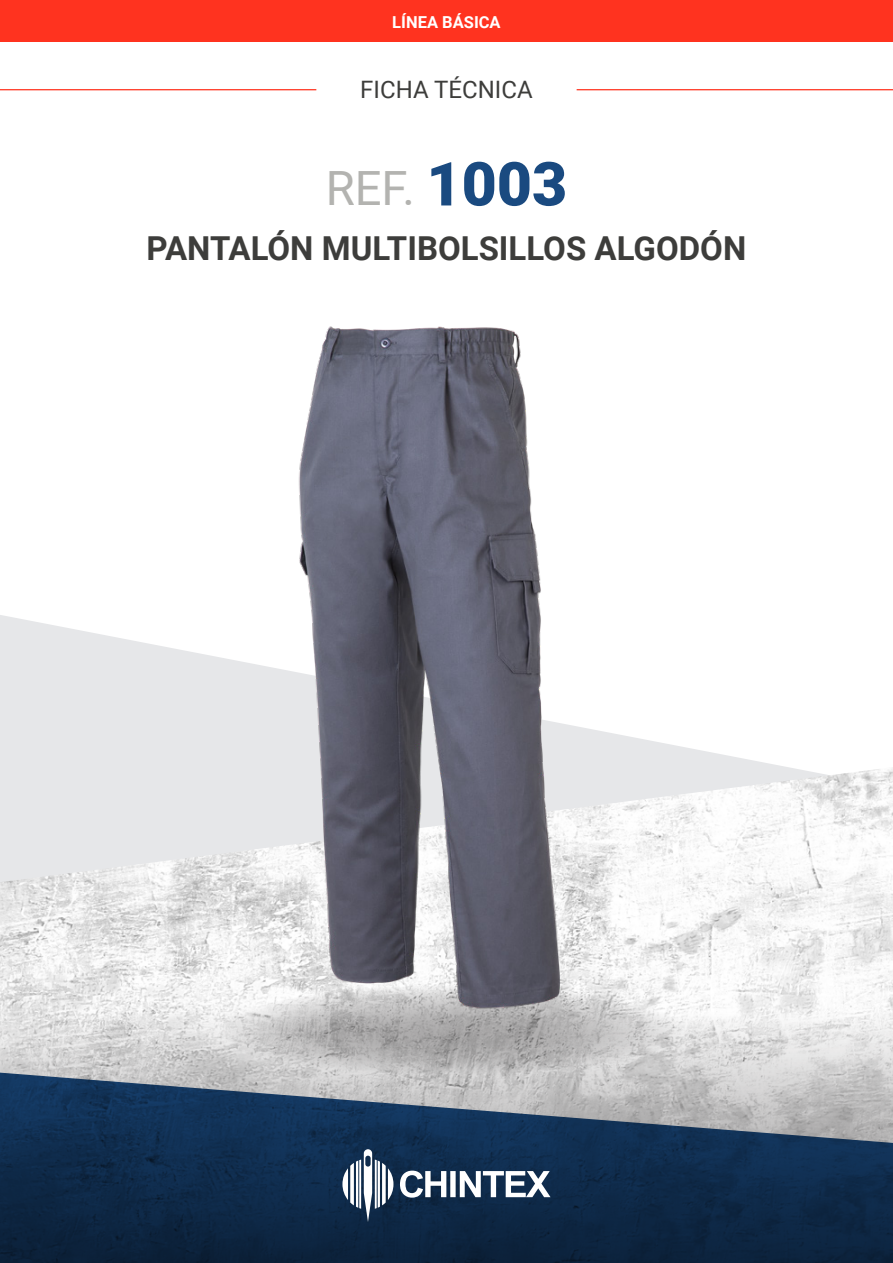
<style>
.page{position:relative;width:893px;height:1263px;background:#fff}
.page>*{position:absolute;margin:0;border:0;box-sizing:border-box;transform-origin:0 0}
.t1{font:47.25px "Roboto";color:#b3b3b0}
.t2{font:700 33px "Roboto";color:#3d3d3b}
.t3{font:24px "Roboto";color:#3d3d3b}
.t4{font:700 16.5px "Roboto";color:#fff}
.s1{font-weight:900;font-size:60.75px;color:#1a4a80}
</style>
<div class="page">
<div style="left:0;top:0;width:893px;height:42px;background:#ff331f"></div>
<hr style="left:577px;top:89px;width:316px;height:1px;background:#ff331f">
<hr style="left:0;top:89px;width:316px;height:1px;background:#ff331f">
<svg style="left:0;top:615px;width:775px;height:150px;fill:#e6e7e9"></svg>
<img style="left:0;top:765px;width:893px;height:247px">
<svg style="left:0;top:1012px;width:893px;height:59px;background:#dbdbdb"></svg>
<svg style="left:0;top:1071px;width:893px;height:192px;background:#314861"></svg>
<svg style="left:342px;top:1149px;width:51px;height:73px"></svg>
<svg style="left:400px;top:1170px;width:150px;height:27px"></svg>
<svg style="left:217px;top:985px;width:468px;height:90px;background:#b9b8b8"></svg>
<img style="left:170px;top:326px;width:506px;height:711px">
<p class="t4" style="left:392px;top:10px;width:110px">LÍNEA BÁSICA</p>
<p class="t3" style="left:360px;top:72px;width:174px">FICHA TÉCNICA</p>
<h1 class="t1" style="left:326px;top:156px;width:243px">REF. <span class="s1">1003</span></h1>
<p class="t2" style="left:147px;top:225px;width:601px">PANTALÓN MULTIBOLSILLOS ALGODÓN</p>
</div>
